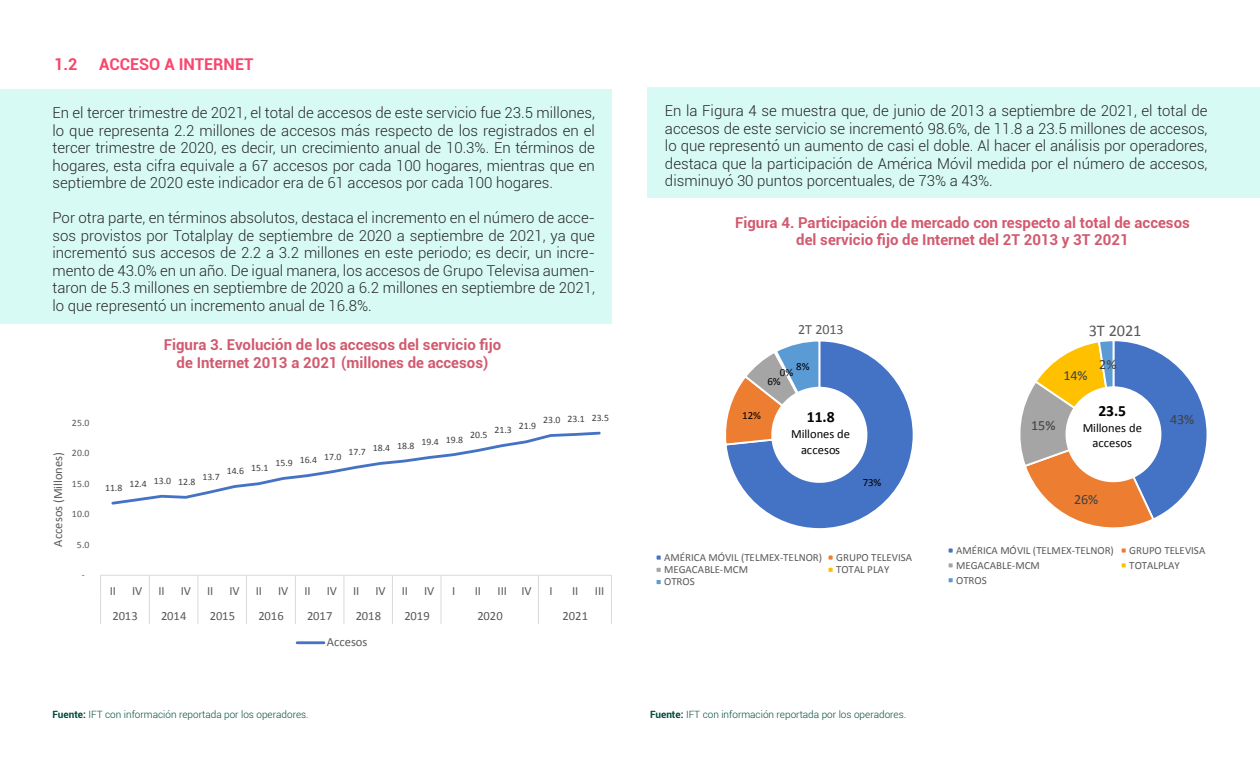
<style>
.page{position:relative;width:1260px;height:765px;background:#fff}
.page>*{position:absolute;margin:0;border:0;box-sizing:border-box;transform-origin:0 0}
.t1{font:16.38px "Calibri";letter-spacing:-.005em;color:#595959}
.t2{font:700 16.25px "Roboto";color:#f9466c}
.t3{font:700 15.62px "Calibri";color:#000}
.t4{font:300 15px/17.5px "Roboto";color:#272525;text-align:justify}
.t5{font:700 15px/17.5px "Roboto";color:#d25a6f;text-align:center}
.t6{font:14.12px "Calibri";color:#404040}
.t7{font:14px "Calibri";color:#404040}
.t8{font:14px "Calibri";letter-spacing:-.005em;color:#595959}
.t9{font:12.62px "Calibri";color:#595959}
.t10{font:12.5px/15.2px "Calibri";color:#000;text-align:center}
.t11{font:10.88px "Calibri";color:#595959}
.t12{font:10.88px "Calibri";color:#000}
.t13{font:300 10px "Roboto";color:#01493b}
.t14{font:9.75px "Calibri";letter-spacing:-.005em;color:#404040}
.t15{font:9.75px "Calibri";letter-spacing:.03em;color:#595959}
.s1{font-weight:700}
</style>
<div class="page">
<div style="left:0;top:89px;width:612px;height:235px;background:#d7fbf4"></div>
<div style="left:648px;top:88px;width:612px;height:110px;background:#d7fbf4"></div>
<hr style="left:101px;top:575px;width:510px;height:1px;background:#d9d9d9">
<svg style="left:100px;top:575px;width:1px;height:49px"></svg>
<svg style="left:149px;top:576px;width:1px;height:48px"></svg>
<svg style="left:197px;top:576px;width:1px;height:48px"></svg>
<svg style="left:246px;top:576px;width:1px;height:48px"></svg>
<svg style="left:295px;top:576px;width:1px;height:48px"></svg>
<svg style="left:343px;top:576px;width:1px;height:48px"></svg>
<svg style="left:392px;top:576px;width:1px;height:48px"></svg>
<svg style="left:441px;top:576px;width:1px;height:48px"></svg>
<svg style="left:538px;top:576px;width:1px;height:48px"></svg>
<svg style="left:611px;top:575px;width:1px;height:49px"></svg>
<svg style="left:111px;top:431px;width:490px;height:74px"></svg>
<hr style="left:297px;top:641px;width:27px;height:3px;background:#4472c4">
<svg style="left:1020px;top:341px;width:187px;height:187px"></svg>
<svg style="left:948px;top:548px;width:5px;height:5px"></svg>
<svg style="left:1121px;top:548px;width:5px;height:5px"></svg>
<svg style="left:948px;top:563px;width:5px;height:5px"></svg>
<svg style="left:1121px;top:563px;width:5px;height:5px"></svg>
<svg style="left:948px;top:578px;width:5px;height:5px"></svg>
<svg style="left:726px;top:341px;width:187px;height:188px"></svg>
<svg style="left:656px;top:555px;width:5px;height:5px"></svg>
<svg style="left:828px;top:555px;width:5px;height:5px"></svg>
<svg style="left:656px;top:567px;width:5px;height:5px"></svg>
<svg style="left:828px;top:567px;width:5px;height:5px"></svg>
<svg style="left:656px;top:580px;width:5px;height:5px"></svg>
<p class="t2" style="left:54px;top:53px;width:25px">1.2</p>
<p class="t2" style="left:99px;top:53px;width:156px">ACCESO A INTERNET</p>
<p class="t4" style="left:53px;top:104px;width:544px">En el tercer trimestre de 2021, el total de accesos de este servicio fue 23.5 millones, lo que representa 2.2 millones de accesos más respecto de los registrados en el tercer trimestre de 2020, es decir, un crecimiento anual de 10.3%. En términos de hogares, esta cifra equivale a 67 accesos por cada 100 hogares, mientras que en septiembre de 2020 este indicador era de 61 accesos por cada 100 hogares.</p>
<p class="t4" style="left:53px;top:209px;width:544px">Por otra parte, en términos absolutos, destaca el incremento en el número de acce&shy;sos provistos por Totalplay de septiembre de 2020 a septiembre de 2021, ya que incrementó sus accesos de 2.2 a 3.2 millones en este periodo; es decir, un incre&shy;mento de 43.0% en un año. De igual manera, los accesos de Grupo Televisa aumen&shy;taron de 5.3 millones en septiembre de 2020 a 6.2 millones en septiembre de 2021, lo que representó un incremento anual de 16.8%.</p>
<p class="t5" style="left:164px;top:335px;width:339px">Figura 3. Evolución de los accesos del servicio fijo de Internet 2013 a 2021 (millones de accesos)</p>
<p class="t15" style="left:72px;top:417px;width:19px">25.0</p>
<p class="t9" style="left:50px;top:547px;width:96px;rotate:-90deg">Accesos (Millones)</p>
<p class="t15" style="left:72px;top:447px;width:19px">20.0</p>
<p class="t15" style="left:72px;top:478px;width:19px">15.0</p>
<p class="t15" style="left:72px;top:508px;width:19px">10.0</p>
<p class="t15" style="left:77px;top:538px;width:14px">5.0</p>
<p class="t15" style="left:82px;top:569px;width:4px">-</p>
<p class="t14" style="left:105px;top:477px;width:92px">11.8 12.4 13.0 12.8</p>
<p class="t14" style="left:203px;top:470px;width:19px">13.7</p>
<p class="t14" style="left:227px;top:463px;width:43px">14.6 15.1</p>
<p class="t14" style="left:276px;top:454px;width:67px">15.9 16.4 17.0</p>
<p class="t14" style="left:349px;top:438px;width:140px">17.7 18.4 18.8 19.4 19.8 20.5</p>
<p class="t14" style="left:495px;top:424px;width:43px">21.3 <sup>21.9</sup></p>
<p class="t14" style="left:543px;top:413px;width:67px">23.0 23.1 23.5</p>
<p class="t9" style="left:110px;top:583px;width:8px">II</p>
<p class="t9" style="left:132px;top:583px;width:12px">IV</p>
<p class="t9" style="left:158px;top:583px;width:8px">II</p>
<p class="t9" style="left:181px;top:583px;width:12px">IV</p>
<p class="t9" style="left:207px;top:583px;width:8px">II</p>
<p class="t9" style="left:229px;top:583px;width:12px">IV</p>
<p class="t9" style="left:256px;top:583px;width:8px">II</p>
<p class="t9" style="left:278px;top:583px;width:12px">IV</p>
<p class="t9" style="left:304px;top:583px;width:8px">II</p>
<p class="t9" style="left:327px;top:583px;width:12px">IV</p>
<p class="t9" style="left:353px;top:583px;width:8px">II</p>
<p class="t9" style="left:375px;top:583px;width:12px">IV</p>
<p class="t9" style="left:402px;top:583px;width:8px">II</p>
<p class="t9" style="left:424px;top:583px;width:12px">IV</p>
<p class="t9" style="left:452px;top:583px;width:5px">I</p>
<p class="t9" style="left:475px;top:583px;width:8px">II</p>
<p class="t9" style="left:498px;top:583px;width:36px">III IV</p>
<p class="t9" style="left:549px;top:583px;width:5px">I</p>
<p class="t9" style="left:572px;top:583px;width:8px">II</p>
<p class="t9" style="left:595px;top:583px;width:11px">III</p>
<p class="t9" style="left:112px;top:607px;width:27px">2013</p>
<p class="t9" style="left:161px;top:607px;width:27px">2014</p>
<p class="t9" style="left:210px;top:607px;width:27px">2015</p>
<p class="t9" style="left:258px;top:607px;width:27px">2016</p>
<p class="t9" style="left:307px;top:607px;width:27px">2017</p>
<p class="t9" style="left:356px;top:607px;width:27px">2018</p>
<p class="t9" style="left:404px;top:607px;width:27px">2019</p>
<p class="t9" style="left:477px;top:607px;width:27px">2020</p>
<p class="t9" style="left:562px;top:607px;width:27px">2021</p>
<p class="t9" style="left:327px;top:634px;width:42px">Accesos</p>
<p class="t13" style="left:52px;top:707px;width:258px"><span class="s1">Fuente:</span> IFT con información reportada por los operadores.</p>
<p class="t4" style="left:665px;top:102px;width:544px">En la Figura 4 se muestra que, de junio de 2013 a septiembre de 2021, el total de accesos de este servicio se incrementó 98.6%, de 11.8 a 23.5 millones de accesos, lo que representó un aumento de casi el doble. Al hacer el análisis por operadores, destaca que la participación de América Móvil medida por el número de accesos, disminuyó 30 puntos porcentuales, de 73% a 43%.</p>
<p class="t5" style="left:735px;top:213px;width:456px">Figura 4. Participación de mercado con respecto al total de accesos del servicio fijo de Internet del 2T 2013 y 3T 2021</p>
<p class="t8" style="left:798px;top:321px;width:47px">2T 2013</p>
<p class="t12" style="left:796px;top:360px;width:15px">8%</p>
<p class="t12" style="left:780px;top:366px;width:15px">0%</p>
<p class="t12" style="left:767px;top:374px;width:15px">6%</p>
<p class="t12" style="left:742px;top:409px;width:20px">12%</p>
<p class="t3" style="left:807px;top:407px;width:29px">11.8</p>
<p class="t10" style="left:791px;top:427px;width:60px">Millones de accesos</p>
<p class="t12" style="left:863px;top:476px;width:20px">73%</p>
<p class="t11" style="left:664px;top:550px;width:159px">AMÉRICA MÓVIL (TELMEX-TELNOR)</p>
<p class="t11" style="left:836px;top:550px;width:78px">GRUPO TELEVISA</p>
<p class="t11" style="left:664px;top:563px;width:85px">MEGACABLE-MCM</p>
<p class="t11" style="left:836px;top:563px;width:55px">TOTAL PLAY</p>
<p class="t11" style="left:664px;top:575px;width:32px">OTROS</p>
<p class="t1" style="left:1089px;top:320px;width:54px">3T 2021</p>
<p class="t7" style="left:1063px;top:366px;width:26px">14%</p>
<p class="t7" style="left:1099px;top:355px;width:19px">2%</p>
<p class="t7" style="left:1031px;top:417px;width:26px">15%</p>
<p class="t3" style="left:1098px;top:401px;width:29px">23.5</p>
<p class="t10" style="left:1083px;top:420px;width:61px">Millones de accesos</p>
<p class="t7" style="left:1074px;top:491px;width:26px">26%</p>
<p class="t6" style="left:1170px;top:410px;width:26px">43%</p>
<p class="t11" style="left:956px;top:544px;width:159px">AMÉRICA MÓVIL (TELMEX-TELNOR)</p>
<p class="t11" style="left:1129px;top:544px;width:78px">GRUPO TELEVISA</p>
<p class="t11" style="left:956px;top:558px;width:85px">MEGACABLE-MCM</p>
<p class="t11" style="left:1129px;top:558px;width:52px">TOTALPLAY</p>
<p class="t11" style="left:956px;top:573px;width:32px">OTROS</p>
<p class="t13" style="left:650px;top:707px;width:258px"><span class="s1">Fuente:</span> IFT con información reportada por los operadores.</p>
</div>
